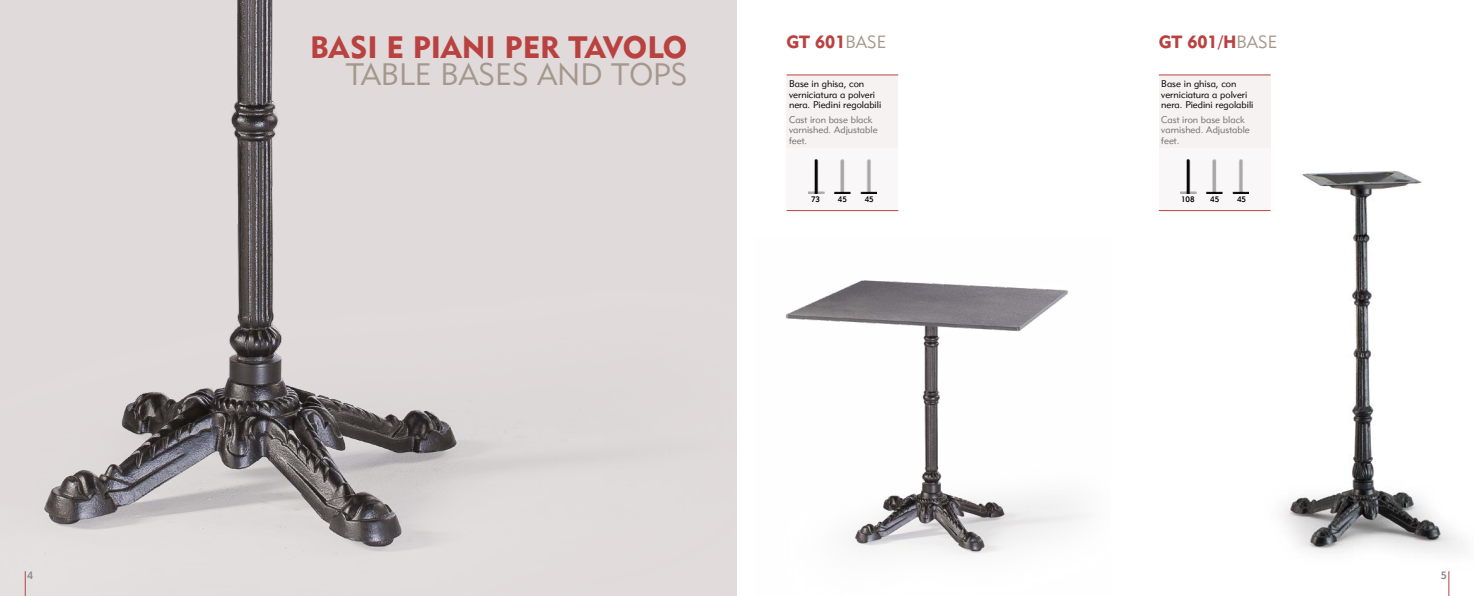
<style>
.page{position:relative;width:1474px;height:596px;background:#fff}
.page>*{position:absolute;margin:0;border:0;box-sizing:border-box;transform-origin:0 0}
.t1{font:30.62px "Geometric 415 BT Black A";color:#b94241}
.t2{font:30.62px "Geometric 415 BT Lite A";color:#a5978c}
.t3{font:17.5px "Geometric 415 BT Black A";color:#b94241}
.t4{font:10.5px "Geometric 415 BT Medium A";color:#878787}
.t5{font:9.62px/10.5px "Geometric 415 BT Lite A";color:#000}
.t6{font:9.62px/10.5px "Geometric 415 BT Lite A";color:#706f6f}
.t7{font:7.88px "Geometric 415 BT Medium A";color:#000}
.s1{font-family:"Geometric 415 BT Lite A";color:#a5978c}
</style>
<div class="page">
<img style="left:0;top:0;width:737px;height:595px">
<img style="left:785px;top:280px;width:299px;height:275px">
<img style="left:1244px;top:170px;width:220px;height:403px">
<div style="left:786px;top:75px;width:112px;height:73px;background:#f5f2f1"></div>
<div style="left:786px;top:148px;width:112px;height:62px;background:#f9f7f7"></div>
<hr style="left:786px;top:75px;width:112px;height:1px;background:#b94241">
<hr style="left:786px;top:210px;width:112px;height:1px;background:#b94241">
<div style="left:1158px;top:75px;width:112px;height:73px;background:#f5f2f1"></div>
<div style="left:1158px;top:148px;width:112px;height:62px;background:#f9f7f7"></div>
<hr style="left:1158px;top:75px;width:112px;height:1px;background:#b94241">
<hr style="left:1158px;top:210px;width:112px;height:1px;background:#b94241">
<img style="left:808px;top:160px;width:68px;height:33px">
<img style="left:1180px;top:160px;width:68px;height:33px">
<svg style="left:25px;top:570px;width:1px;height:25px"></svg>
<svg style="left:1448px;top:570px;width:1px;height:25px"></svg>
<h1 class="t1" style="left:310px;top:29px;width:378px">BASI E PIANI PER TAVOLO</h1>
<h1 class="t2" style="left:346px;top:55px;width:343px">TABLE BASES AND TOPS</h1>
<h2 class="t3" style="left:786px;top:31px;width:101px">GT 601<span class="s1">BASE</span></h2>
<h2 class="t3" style="left:1158px;top:31px;width:120px">GT 601/H<span class="s1">BASE</span></h2>
<p class="t5" style="left:789px;top:78px;width:94px">Base in ghisa, con verniciatura a polveri nera. Piedini regolabili</p>
<p class="t6" style="left:789px;top:114px;width:90px">Cast iron base black varnished. Adjustable feet.</p>
<p class="t5" style="left:1161px;top:78px;width:94px">Base in ghisa, con verniciatura a polveri nera. Piedini regolabili</p>
<p class="t6" style="left:1161px;top:114px;width:90px">Cast iron base black varnished. Adjustable feet.</p>
<p class="t7" style="left:811px;top:194px;width:11px">73</p>
<p class="t7" style="left:838px;top:194px;width:11px">45</p>
<p class="t7" style="left:864px;top:194px;width:11px">45</p>
<p class="t7" style="left:1180px;top:194px;width:15px">108</p>
<p class="t7" style="left:1210px;top:194px;width:11px">45</p>
<p class="t7" style="left:1236px;top:194px;width:11px">45</p>
<p class="t4" style="left:27px;top:568px;width:8px">4</p>
<p class="t4" style="left:1440px;top:568px;width:8px">5</p>
</div>
